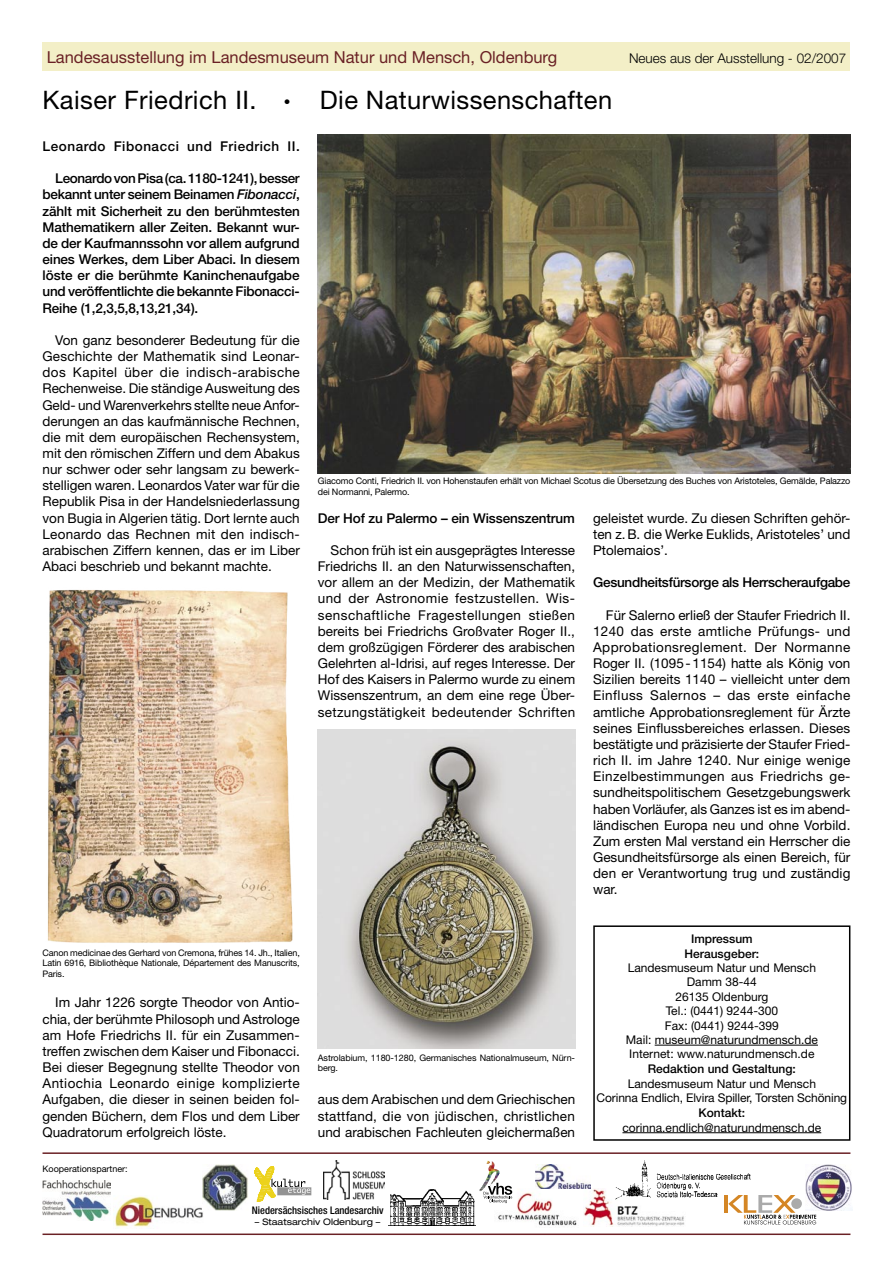
<style>
.page{position:relative;width:893px;height:1263px;background:#fff}
.page>*{position:absolute;margin:0;border:0;box-sizing:border-box;transform-origin:0 0}
.t1{font:25.5px "Helvetica Neue LT";letter-spacing:.015em;color:#000}
.t2{font:16.5px "Helvetica Neue LT";color:#6a2125}
.Zeitung_-_Text{font:13.5px/16.2px "Helvetica Neue LT";color:#000;text-align:justify}
.Zeitung_-_Text-2{font:500 13.5px/16.2px "Helvetica Neue LT";letter-spacing:-.02em;color:#000;text-align:justify}
.Zeitung_-_Text-Überschrift{font:500 13.5px "Helvetica Neue LT";letter-spacing:-.01em;color:#000}
.Zeitung_-_Text-Überschrift-2{font:500 13.5px "Helvetica Neue LT";letter-spacing:.04em;color:#000}
.t3{font:300 13.5px "Helvetica Neue LT";color:#000}
.t4{font:12px "Helvetica Neue LT";color:#000}
.t5{font:500 12px "Helvetica Neue LT";color:#000}
.t6{font:500 condensed 10.5px "Helvetica Neue LT";color:#000}
.Zeitung_-_Bildunterschrift{font:9px/10.8px "Helvetica Neue LT";letter-spacing:-.015em;color:#000}
.t7{font:expanded 9px "Helvetica Neue LT";color:#000}
.Zeitung_-_Text-3{font:9px "Helvetica Neue LT";color:#000}
.s1{font-weight:800}
.s2{font-style:italic}
</style>
<div class="page">
<img style="left:47px;top:590px;width:246px;height:353px">
<hr style="left:655px;top:1045px;width:163px;height:1px;background:#000">
<hr style="left:622px;top:1132px;width:199px;height:1px;background:#000">
<div style="left:593px;top:925px;width:257px;height:216px;border:2px solid #000"></div>
<div style="left:43px;top:43px;width:807px;height:28px;background:#f3efc7"></div>
<img style="left:318px;top:135px;width:532px;height:338px">
<img style="left:318px;top:729px;width:257px;height:319px">
<img style="left:583px;top:1188px;width:102px;height:39px">
<img style="left:498px;top:1191px;width:79px;height:35px">
<hr style="left:43px;top:1233px;width:807px;height:2px;background:#6a2125">
<hr style="left:43px;top:1152px;width:807px;height:2px;background:#6a2125">
<img style="left:43px;top:1180px;width:68px;height:40px">
<img style="left:115px;top:1196px;width:88px;height:31px">
<svg style="left:255px;top:1166px;width:55px;height:36px"></svg>
<img style="left:323px;top:1160px;width:61px;height:40px">
<img style="left:614px;top:1160px;width:137px;height:40px">
<img style="left:390px;top:1189px;width:85px;height:36px">
<img style="left:203px;top:1164px;width:45px;height:47px">
<img style="left:536px;top:1164px;width:54px;height:24px">
<svg style="left:479px;top:1161px;width:33px;height:42px"></svg>
<hr style="left:724px;top:1195px;width:4px;height:18px;background:#d48625">
<svg style="left:728px;top:1195px;width:88px;height:29px"></svg>
<img style="left:806px;top:1165px;width:47px;height:45px">
<p class="t2" style="left:47px;top:48px;width:512px">Landesausstellung im Landesmuseum Natur und Mensch, Oldenburg</p>
<p class="t3" style="left:629px;top:50px;width:219px">Neues aus der Ausstellung - 02/2007</p>
<p class="t1" style="left:43px;top:85px;width:571px">Kaiser Friedrich II. <span class="s1">·</span> Die Naturwissenschaften</p>
<p class="Zeitung_-_Text-Überschrift-2" style="left:43px;top:138px;width:259px">Leonardo Fibonacci und Friedrich II.</p>
<p class="Zeitung_-_Text-2" style="left:43px;top:170px;width:259px;text-indent:13px">Leonardo von Pisa (ca. 1180-1241), besser bekannt unter seinem Beinamen <span class="s2">Fibonacci</span>, zählt mit Sicherheit zu den berühmtesten Mathematikern aller Zeiten. Bekannt wur&shy;de der Kaufmannssohn vor allem aufgrund eines Werkes, dem Liber Abaci. In diesem löste er die berühmte Kaninchenaufgabe und veröffentlichte die bekannte Fibonacci-Reihe (1,2,3,5,8,13,21,34).</p>
<p class="Zeitung_-_Text" style="left:43px;top:332px;width:259px;text-indent:13px">Von ganz besonderer Bedeutung für die Geschichte der Mathematik sind Leonar&shy;dos Kapitel über die indisch-arabische Rechenweise. Die ständige Ausweitung des Geld- und Warenverkehrs stellte neue Anfor&shy;derungen an das kaufmännische Rechnen, die mit dem europäischen Rechensystem, mit den römischen Ziffern und dem Abakus nur schwer oder sehr langsam zu bewerk&shy;stelligen waren. Leonardos Vater war für die Republik Pisa in der Handelsniederlassung von Bugia in Algerien tätig. Dort lernte auch Leonardo das Rechnen mit den indisch&shy;arabischen Ziffern kennen, das er im Liber Abaci beschrieb und bekannt machte.</p>
<p class="Zeitung_-_Bildunterschrift" style="left:43px;top:947px;width:259px;text-align:justify">Canon medicinae des Gerhard von Cremona, frühes 14. Jh., Italien, Latin 6916, Bibliothèque Nationale, Département des Manuscrits, Paris.</p>
<p class="Zeitung_-_Text" style="left:43px;top:994px;width:259px;text-indent:13px">Im Jahr 1226 sorgte Theodor von Antio&shy;chia, der berühmte Philosoph und Astrologe am Hofe Friedrichs II. für ein Zusammen&shy;treffen zwischen dem Kaiser und Fibonacci.<br>Bei dieser Begegnung stellte Theodor von Antiochia Leonardo einige komplizierte Aufgaben, die dieser in seinen beiden fol&shy;genden Büchern, dem Flos und dem Liber Quadratorum erfolgreich löste.</p>
<p class="Zeitung_-_Text-3" style="left:43px;top:1163px;width:87px">Kooperationspartner:</p>
<p class="Zeitung_-_Bildunterschrift" style="left:318px;top:476px;width:534px">Giacomo Conti, Friedrich II. von Hohenstaufen erhält von Michael Scotus die Übersetzung des Buches von Aristoteles, Gemälde, Palazzo dei Normanni, Palermo.</p>
<p class="Zeitung_-_Text-Überschrift" style="left:318px;top:510px;width:258px">Der Hof zu Palermo – ein Wissenszentrum</p>
<p class="Zeitung_-_Text" style="left:318px;top:542px;width:259px;text-indent:13px">Schon früh ist ein ausgeprägtes Interesse Friedrichs II. an den Naturwissenschaften, vor allem an der Medizin, der Mathematik und der Astronomie festzustellen. Wis&shy;senschaftliche Fragestellungen stießen bereits bei Friedrichs Großvater Roger II., dem großzügigen Förderer des arabischen Gelehrten al-Idrisi, auf reges Interesse. Der Hof des Kaisers in Palermo wurde zu einem Wissenszentrum, an dem eine rege Über&shy;setzungstätigkeit bedeutender Schriften</p>
<p class="Zeitung_-_Bildunterschrift" style="left:318px;top:1052px;width:259px">Astrolabium, 1180-1280, Germanisches Nationalmuseum, Nürn&shy;berg.</p>
<p class="Zeitung_-_Text" style="left:318px;top:1091px;width:259px">aus dem Arabischen und dem Griechischen stattfand, die von jüdischen, christlichen und arabischen Fachleuten gleichermaßen</p>
<p class="Zeitung_-_Text" style="left:593px;top:509px;width:259px">geleistet wurde. Zu diesen Schriften gehör&shy;ten z. B. die Werke Euklids, Aristoteles’ und Ptolemaios’.</p>
<p class="Zeitung_-_Text-Überschrift" style="left:593px;top:574px;width:259px">Gesundheitsfürsorge als Herrscheraufgabe</p>
<p class="Zeitung_-_Text" style="left:593px;top:606px;width:259px;text-indent:13px">Für Salerno erließ der Staufer Friedrich II.<br>1240 das erste amtliche Prüfungs- und Approbationsreglement. Der Normanne Roger II. (1095 - 1154) hatte als König von Sizilien bereits 1140 – vielleicht unter dem Einfluss Salernos – das erste einfache amtliche Approbationsreglement für Ärzte seines Einflussbereiches erlassen. Dieses bestätigte und präzisierte der Staufer Fried&shy;rich II. im Jahre 1240. Nur einige wenige Einzelbestimmungen aus Friedrichs ge&shy;sundheitspolitischem Gesetzgebungswerk haben Vorläufer, als Ganzes ist es im abend&shy;ländischen Europa neu und ohne Vorbild.<br>Zum ersten Mal verstand ein Herrscher die Gesundheitsfürsorge als einen Bereich, für den er Verantwortung trug und zuständig war.</p>
<p class="t5" style="left:691px;top:931px;width:63px">Impressum</p>
<p class="t5" style="left:684px;top:946px;width:76px">Herausgeber:</p>
<p class="t4" style="left:628px;top:960px;width:190px">Landesmuseum Natur und Mensch</p>
<p class="t4" style="left:687px;top:975px;width:72px">Damm 38-44</p>
<p class="t4" style="left:675px;top:989px;width:95px">26135 Oldenburg</p>
<p class="t4" style="left:666px;top:1004px;width:114px">Tel.: (0441) 9244-300</p>
<p class="t4" style="left:665px;top:1018px;width:115px">Fax: (0441) 9244-399</p>
<p class="t4" style="left:626px;top:1032px;width:194px">Mail: museum@naturundmensch.de</p>
<p class="t4" style="left:629px;top:1047px;width:187px">Internet: www.naturundmensch.de</p>
<p class="t5" style="left:648px;top:1062px;width:150px">Redaktion und Gestaltung:</p>
<p class="t4" style="left:628px;top:1076px;width:190px">Landesmuseum Natur und Mensch</p>
<p class="t4" style="left:597px;top:1091px;width:252px">Corinna Endlich, Elvira Spiller, Torsten Schöning</p>
<p class="t5" style="left:698px;top:1106px;width:48px">Kontakt:</p>
<p class="t4" style="left:622px;top:1120px;width:200px">corinna.endlich@naturundmensch.de</p>
<p class="t6" style="left:252px;top:1204px;width:133px">Niedersächsisches Landesarchiv</p>
<p class="t7" style="left:255px;top:1216px;width:127px">– Staatsarchiv Oldenburg –</p>
</div>
